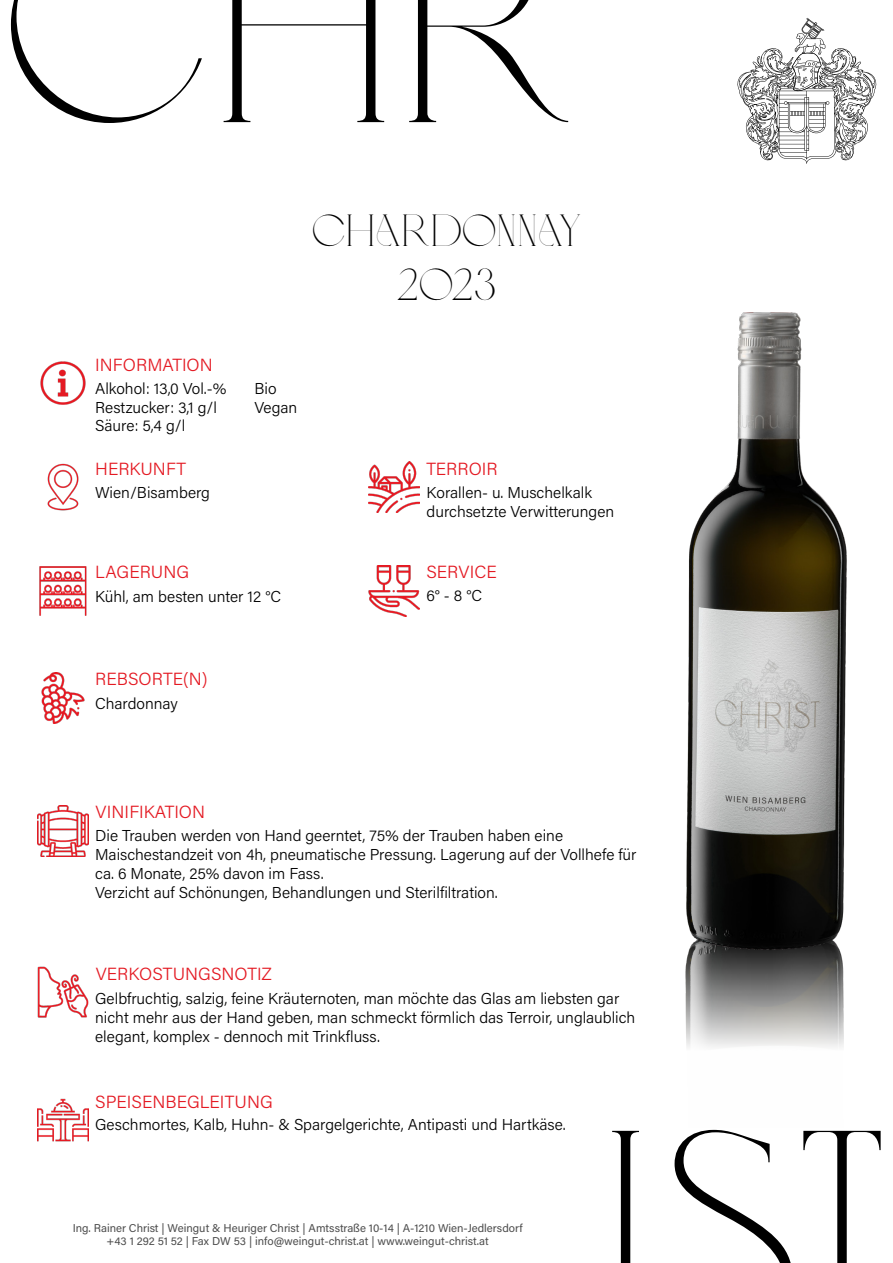
<style>
.page{position:relative;width:893px;height:1263px;background:#fff}
.page>*{position:absolute;margin:0;border:0;box-sizing:border-box;transform-origin:0 0}
.t1{font:278.25px "Love";color:#000}
.t2{font:45px "Love";color:#000}
.t3{font:300 17.55px "Acumin Pro";color:#e41a23}
.t4{font:300 15.75px/18.9px "Acumin Pro";color:#000}
.t5{font:11.4px "Acumin Pro";color:#4d4d4d}
</style>
<div class="page">
<svg style="left:737px;top:18px;width:140px;height:146px"></svg>
<img style="left:685px;top:973px;width:159px;height:74px">
<img style="left:685px;top:312px;width:162px;height:661px">
<img style="left:40px;top:361px;width:46px;height:44px">
<img style="left:369px;top:462px;width:51px;height:50px">
<img style="left:47px;top:463px;width:32px;height:48px">
<img style="left:39px;top:566px;width:48px;height:50px">
<img style="left:369px;top:565px;width:51px;height:51px">
<img style="left:38px;top:967px;width:50px;height:51px">
<img style="left:38px;top:805px;width:50px;height:51px">
<img style="left:38px;top:1098px;width:50px;height:44px">
<img style="left:41px;top:672px;width:44px;height:51px">
<p class="t1" style="left:0;top:-118px;width:865px">CHRIST</p>
<p class="t3" style="left:95px;top:353px;width:119px">INFORMATION</p>
<p class="t4" style="left:95px;top:378px;width:133px">Alkohol: 13,0 Vol.-%</p>
<p class="t4" style="left:95px;top:397px;width:123px">Restzucker: 3,1 g/l</p>
<p class="t4" style="left:95px;top:416px;width:92px">Säure: 5,4 g/l</p>
<p class="t2" style="left:311px;top:207px;width:272px">CHARDONNAY</p>
<p class="t2" style="left:396px;top:261px;width:102px">2023</p>
<p class="t4" style="left:254px;top:378px;width:24px">Bio</p>
<p class="t4" style="left:254px;top:397px;width:44px">Vegan</p>
<p class="t3" style="left:95px;top:457px;width:93px">HERKUNFT</p>
<p class="t3" style="left:426px;top:456px;width:73px">TERROIR</p>
<p class="t4" style="left:95px;top:482px;width:116px">Wien/Bisamberg</p>
<p class="t4" style="left:427px;top:482px;width:167px">Korallen- u. Muschelkalk</p>
<p class="t4" style="left:427px;top:501px;width:189px">durchsetzte Verwitterungen</p>
<p class="t3" style="left:95px;top:560px;width:96px">LAGERUNG</p>
<p class="t3" style="left:426px;top:560px;width:72px">SERVICE</p>
<p class="t4" style="left:95px;top:586px;width:187px">Kühl, am besten unter 12 °C</p>
<p class="t3" style="left:95px;top:667px;width:114px">REBSORTE(N)</p>
<p class="t4" style="left:95px;top:693px;width:84px">Chardonnay</p>
<p class="t3" style="left:96px;top:800px;width:111px">VINIFIKATION</p>
<p class="t4" style="left:426px;top:586px;width:57px">6° - 8 °C</p>
<p class="t4" style="left:95px;top:826px;width:469px">Die Trauben werden von Hand geerntet, 75% der Trauben haben eine</p>
<p class="t4" style="left:95px;top:844px;width:543px">Maischestandzeit von 4h, pneumatische Pressung. Lagerung auf der Vollhefe für ca. 6 Monate, 25% davon im Fass.</p>
<p class="t4" style="left:95px;top:882px;width:404px">Verzicht auf Schönungen, Behandlungen und Sterilfiltration.</p>
<p class="t3" style="left:96px;top:962px;width:178px">VERKOSTUNGSNOTIZ</p>
<p class="t4" style="left:95px;top:988px;width:542px">Gelbfruchtig, salzig, feine Kräuternoten, man möchte das Glas am liebsten gar nicht mehr aus der Hand geben, man schmeckt förmlich das Terroir, unglaublich elegant, komplex - dennoch mit Trinkfluss.</p>
<p class="t3" style="left:95px;top:1089px;width:179px">SPEISENBEGLEITUNG</p>
<p class="t4" style="left:95px;top:1115px;width:472px">Geschmortes, Kalb, Huhn- &amp; Spargelgerichte, Antipasti und Hartkäse.</p>
<p class="t1" style="left:28px;top:1085px;width:865px">CHRIST</p>
<p class="t5" style="left:73px;top:1219px;width:451px">Ing. Rainer Christ | Weingut &amp; Heuriger Christ | Amtsstraße 10-14 | A-1210 Wien-Jedlersdorf</p>
<p class="t5" style="left:106px;top:1233px;width:384px">+43 1 292 51 52 | Fax DW 53 | info@weingut-christ.at | www.weingut-christ.at</p>
</div>
